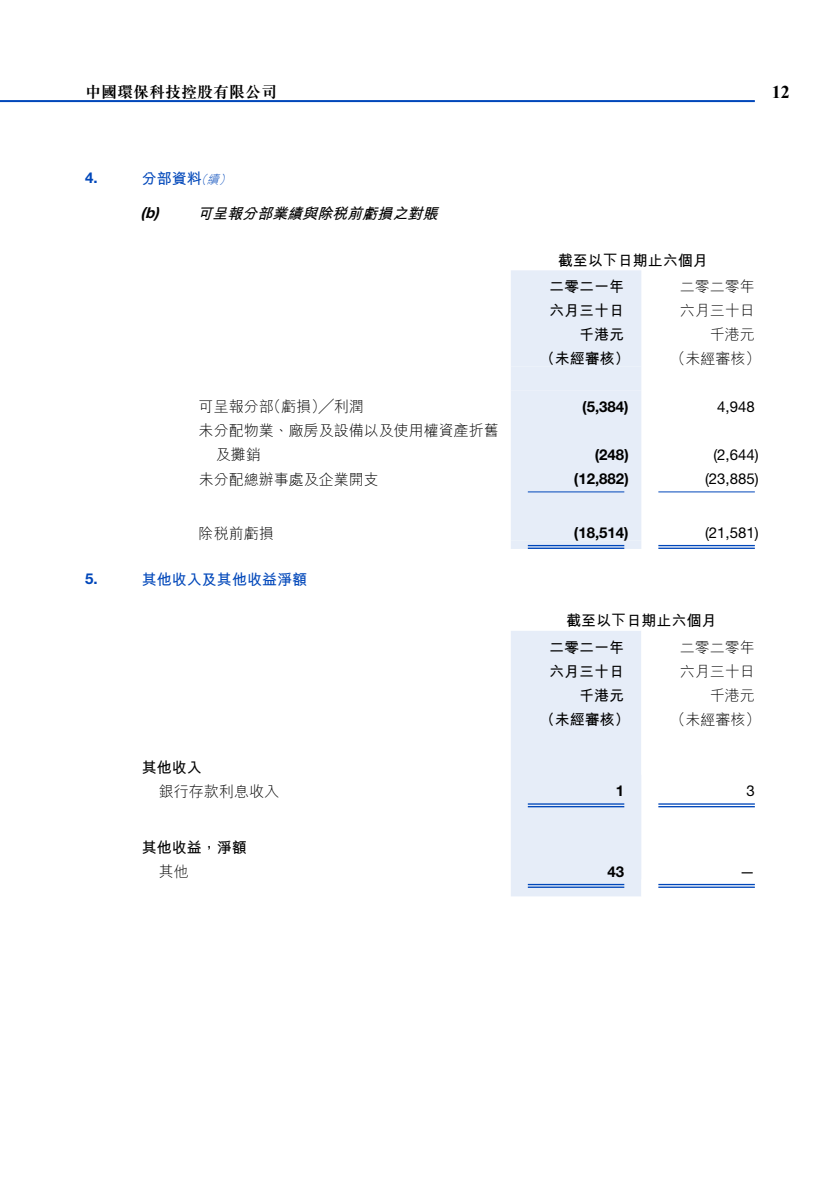
<style>
.page{position:relative;width:840px;height:1191px;background:#fff}
.page>*{position:absolute;margin:0;border:0;box-sizing:border-box;transform-origin:0 0}
.t1{font:700 18px "Times New Roman";color:#000}
.t2{font:700 16px "M Sung HK";color:#000}
.t3{font:300 15px/24px "M Hei HK";color:#000;text-align:right}
.t4{font:700 15px/26.8px "M Hei HK";color:#000}
.t5{font:700 15px "Helvetica Neue LT Std";color:#000}
.t6{font:15px "Helvetica Neue LT Std";color:#000}
.t7{font:italic 700 15px "M Hei HK";color:#000}
.t8{font:700 15px "M Hei HK";color:#0047ba}
.t9{font:700 15px "Helvetica Neue LT Std";color:#0047ba}
.t10{font:italic 700 15px "Helvetica Neue LT Std";color:#000}
.t11{font:italic 300 12px "M Hei HK";color:#0047ba}
</style>
<div class="page">
<hr style="left:0;top:100px;width:754px;height:2px;background:#0047ba">
<div style="left:511px;top:270px;width:130px;height:279px;background:#e6edf8"></div>
<hr style="left:527px;top:491px;width:97px;height:1px;background:#0047ba">
<hr style="left:658px;top:491px;width:96px;height:1px;background:#0047ba">
<hr style="left:527px;top:545px;width:97px;height:1px;background:#0047ba">
<hr style="left:527px;top:547px;width:97px;height:2px;background:#0047ba">
<hr style="left:658px;top:545px;width:96px;height:1px;background:#0047ba">
<hr style="left:658px;top:547px;width:96px;height:2px;background:#0047ba">
<svg style="left:511px;top:631px;width:244px;height:265px"></svg>
<hr style="left:527px;top:803px;width:97px;height:1px;background:#0047ba">
<hr style="left:527px;top:806px;width:97px;height:1px;background:#0047ba">
<hr style="left:658px;top:803px;width:96px;height:1px;background:#0047ba">
<hr style="left:658px;top:806px;width:96px;height:1px;background:#0047ba">
<hr style="left:527px;top:884px;width:97px;height:1px;background:#0047ba">
<hr style="left:527px;top:886px;width:97px;height:2px;background:#0047ba">
<hr style="left:658px;top:884px;width:96px;height:1px;background:#0047ba">
<hr style="left:658px;top:886px;width:96px;height:2px;background:#0047ba">
<p class="t2" style="left:85px;top:81px;width:193px">中國環保科技控股有限公司</p>
<p class="t9" style="left:85px;top:168px;width:14px">4.</p>
<p class="t8" style="left:142px;top:167px;width:61px">分部資料</p>
<p class="t11" style="left:207px;top:171px;width:18px">續</p>
<p class="t11" style="left:195px;top:171px;width:18px">（</p>
<p class="t11" style="left:219px;top:171px;width:18px">(</p>
<p class="t10" style="left:140px;top:203px;width:20px">b(</p>
<p class="t10" style="left:154px;top:203px;width:6px">)</p>
<p class="t7" style="left:197px;top:202px;width:247px">可呈報分部業績與除稅前虧損之對賬</p>
<p class="t9" style="left:85px;top:569px;width:14px">5.</p>
<p class="t3" style="left:266px;top:394px;width:99px">（虧損）╱利潤</p>
<p class="t3" style="left:198px;top:394px;width:302px;text-align:left">可呈報分部<br>未分配物業、廠房及設備以及使用權資產折舊</p>
<p class="t3" style="left:215px;top:442px;width:47px">及攤銷</p>
<p class="t3" style="left:198px;top:466px;width:181px">未分配總辦事處及企業開支</p>
<p class="t3" style="left:198px;top:520px;width:76px">除稅前虧損</p>
<p class="t8" style="left:142px;top:568px;width:166px">其他收入及其他收益淨額</p>
<p class="t4" style="left:142px;top:753px;width:61px">其他收入</p>
<p class="t3" style="left:159px;top:779px;width:121px">銀行存款利息收入</p>
<p class="t4" style="left:142px;top:833px;width:106px">其他收益，淨額</p>
<p class="t3" style="left:159px;top:859px;width:31px">其他</p>
<p class="t1" style="left:771px;top:79px;width:19px">12</p>
<p class="t4" style="left:549px;top:245px;width:160px;text-indent:9px">截至以下日期止六個月二零二一年</p>
<p class="t4" style="left:549px;top:296px;width:76px">六月三十日</p>
<p class="t3" style="left:679px;top:274px;width:76px">二零二零年六月三十日千港元</p>
<p class="t4" style="left:579px;top:320px;width:46px">千港元</p>
<p class="t4" style="left:539px;top:344px;width:91px">（未經審核）</p>
<p class="t3" style="left:670px;top:346px;width:91px">（未經審核(</p>
<p class="t5" style="left:582px;top:397px;width:48px">)5,384(</p>
<p class="t6" style="left:716px;top:397px;width:39px">4,948</p>
<p class="t5" style="left:594px;top:445px;width:35px">)248(</p>
<p class="t6" style="left:713px;top:445px;width:47px">)2,644(</p>
<p class="t5" style="left:573px;top:469px;width:56px">)12,882(</p>
<p class="t6" style="left:704px;top:469px;width:55px">)23,885(</p>
<p class="t5" style="left:573px;top:523px;width:56px">)18,514(</p>
<p class="t6" style="left:704px;top:523px;width:55px">)21,581(</p>
<p class="t4" style="left:549px;top:606px;width:169px;text-indent:17px">截至以下日期止六個月二零二一年</p>
<p class="t4" style="left:549px;top:657px;width:76px">六月三十日</p>
<p class="t3" style="left:679px;top:635px;width:76px">二零二零年六月三十日千港元</p>
<p class="t4" style="left:579px;top:681px;width:46px">千港元</p>
<p class="t4" style="left:539px;top:705px;width:91px">（未經審核）</p>
<p class="t3" style="left:670px;top:707px;width:91px">（未經審核(</p>
<p class="t5" style="left:615px;top:781px;width:10px">1</p>
<p class="t6" style="left:746px;top:782px;width:10px">3</p>
<p class="t5" style="left:607px;top:862px;width:18px">43</p>
<p class="t6" style="left:739px;top:862px;width:16px">—</p>
</div>
